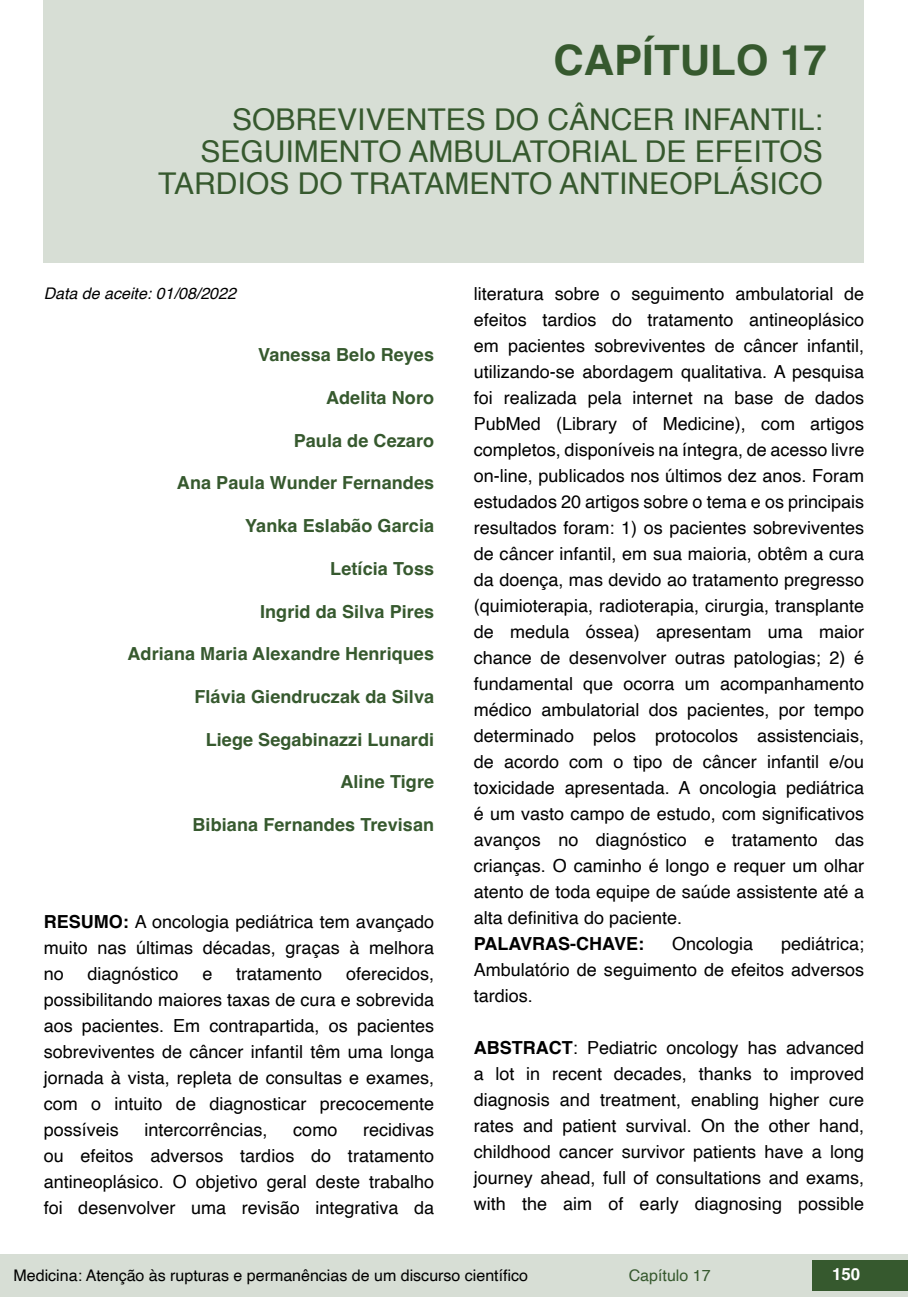
<style>
.page{position:relative;width:908px;height:1304px;background:#fff}
.page>*{position:absolute;margin:0;border:0;box-sizing:border-box;transform-origin:0 0}
.t1{font:700 42px "Helvetica";color:#36592e}
.t2{font:30px/32px "Helvetica";color:#36592e;text-align:right}
.t3{font:18px/26px "Helvetica";color:#000;text-align:justify}
.t4{font:700 18px "Helvetica";letter-spacing:.005em;color:#36592e}
.t5{font:700 18px "Helvetica";color:#000}
.t6{font:700 16.8px "Helvetica";color:#fff}
.t7{font:16px "Helvetica";color:#000}
.t8{font:italic 16px "Helvetica";color:#000}
.t9{font:16px "Helvetica";color:#36592e}
.s1{font-weight:700}
</style>
<div class="page">
<div style="left:0;top:1254px;width:906px;height:43px;background:#d7ded5"></div>
<div style="left:812px;top:1261px;width:95px;height:30px;background:#36592e"></div>
<div style="left:44px;top:0;width:819px;height:263px;background:#d7ded5"></div>
<h1 class="t1" style="left:553px;top:35px;width:275px">CAPÍTULO 17</h1>
<h2 class="t2" style="left:158px;top:104px;width:666px">SOBREVIVENTES DO CÂNCER INFANTIL:<br>SEGUIMENTO AMBULATORIAL DE EFEITOS<br>TARDIOS DO TRATAMENTO ANTINEOPLÁSICO</h2>
<p class="t8" style="left:44px;top:280px;width:194px">Data de aceite: 01/08/2022</p>
<p class="t4" style="left:258px;top:344px;width:177px">Vanessa Belo Reyes</p>
<p class="t4" style="left:326px;top:387px;width:109px">Adelita Noro</p>
<p class="t4" style="left:293px;top:429px;width:142px">Paula de Cezaro</p>
<p class="t4" style="left:177px;top:472px;width:258px">Ana Paula Wunder Fernandes</p>
<p class="t4" style="left:245px;top:515px;width:190px">Yanka Eslabão Garcia</p>
<p class="t4" style="left:330px;top:558px;width:105px">Letícia Toss</p>
<p class="t4" style="left:260px;top:600px;width:175px">Ingrid da Silva Pires</p>
<p class="t4" style="left:127px;top:643px;width:308px">Adriana Maria Alexandre Henriques</p>
<p class="t4" style="left:194px;top:686px;width:241px">Flávia Giendruczak da Silva</p>
<p class="t4" style="left:206px;top:728px;width:230px">Liege Segabinazzi Lunardi</p>
<p class="t4" style="left:340px;top:771px;width:95px">Aline Tigre</p>
<p class="t4" style="left:192px;top:814px;width:243px">Bibiana Fernandes Trevisan</p>
<p class="t3" style="left:44px;top:909px;width:392px"><span class="s1">RESUMO:</span> A oncologia pediátrica tem avançado muito nas últimas décadas, graças à melhora no</p>
<p class="t3" style="left:87px;top:961px;width:93px">diagnóstico</p>
<p class="t3" style="left:202px;top:961px;width:12px">e</p>
<p class="t3" style="left:236px;top:961px;width:88px">tratamento</p>
<p class="t3" style="left:44px;top:961px;width:392px;text-indent:302px">oferecidos, possibilitando maiores taxas de cura e sobrevida aos pacientes. Em contrapartida, os pacientes sobreviventes de câncer infantil têm uma longa jornada à vista, repleta de consultas e exames, com o intuito de diagnosticar precocemente possíveis</p>
<p class="t3" style="left:144px;top:1117px;width:125px">intercorrências,</p>
<p class="t3" style="left:293px;top:1117px;width:46px">como</p>
<p class="t3" style="left:44px;top:1117px;width:392px;text-indent:319px">recidivas ou efeitos adversos tardios do tratamento antineoplásico. O objetivo geral deste trabalho foi desenvolver uma revisão integrativa da</p>
<p class="t3" style="left:473px;top:281px;width:392px">literatura sobre o seguimento ambulatorial de efeitos tardios do tratamento antineoplásico em pacientes sobreviventes de câncer infantil, utilizando-se abordagem qualitativa. A pesquisa foi realizada pela internet na base de dados PubMed (Library of Medicine), com artigos completos, disponíveis na íntegra, de acesso livre on-line, publicados nos últimos dez anos. Foram estudados 20 artigos sobre o tema e os principais resultados foram: 1) os pacientes sobreviventes de câncer infantil, em sua maioria, obtêm a cura da doença, mas devido ao tratamento pregresso (quimioterapia, radioterapia, cirurgia, transplante de medula óssea) apresentam uma maior chance de desenvolver outras patologias; 2) é fundamental que ocorra um acompanhamento médico ambulatorial dos pacientes, por tempo determinado pelos protocolos assistenciais, de acordo com o tipo de câncer infantil e/ou toxicidade apresentada. A oncologia pediátrica é um vasto campo de estudo, com significativos avanços no diagnóstico e tratamento das crianças. O caminho é longo e requer um olhar atento de toda equipe de saúde assistente até a alta definitiva do paciente.</p>
<p class="t5" style="left:473px;top:932px;width:172px">PALAVRAS-CHAVE:</p>
<p class="t3" style="left:671px;top:931px;width:83px">Oncologia</p>
<p class="t3" style="left:473px;top:931px;width:392px;text-indent:307px">pediátrica; Ambulatório de seguimento de efeitos adversos tardios.</p>
<p class="t3" style="left:473px;top:1035px;width:392px"><span class="s1">ABSTRACT</span>: Pediatric oncology has advanced a lot in recent decades, thanks to improved diagnosis and treatment, enabling higher cure rates and patient survival. On the other hand, childhood cancer survivor patients have a long journey ahead, full of consultations and exams, with the aim of early diagnosing possible</p>
<p class="t7" style="left:14px;top:1263px;width:516px">Medicina: Atenção às rupturas e permanências de um discurso científico</p>
<p class="t9" style="left:628px;top:1263px;width:83px">Capítulo 17</p>
<p class="t6" style="left:831px;top:1264px;width:30px">150</p>
</div>
